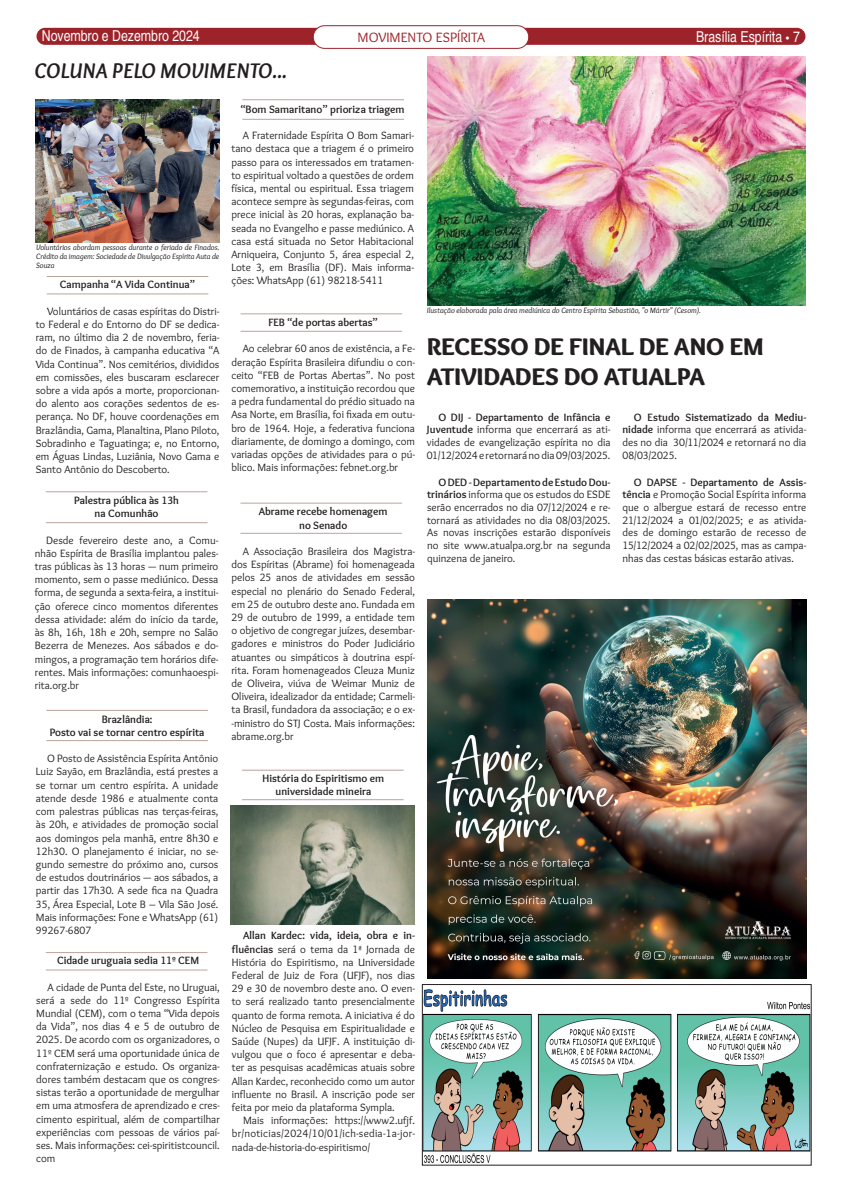
<style>
.page{position:relative;width:842px;height:1191px;background:#fff}
.page>*{position:absolute;margin:0;border:0;box-sizing:border-box;transform-origin:0 0}
.t1{font:900 25px/30px "Overlock";color:#231f20}
.t2{font:italic 700 22px "Overlock";color:#231f20}
.t3{font:condensed 15px "Helvetica";color:#fff}
.t4{font:14px "Overlock";letter-spacing:.005em;color:#9d232a}
.t5{font:11px/13.2px "Overlock";color:#231f20;text-align:justify}
.t6{font:700 11px/13.2px "Overlock";color:#231f20;text-align:center}
.t7{font:italic 8px/9px "Overlock";letter-spacing:.005em;color:#231f20;text-align:justify}
.s1{font-family:"Myriad Pro";font-weight:600}
.s2{font-weight:700}
</style>
<div class="page">
<div style="left:37px;top:28px;width:768px;height:17px;background:#9d232a;border-radius:9px"></div>
<div style="left:313px;top:26px;width:216px;height:22px;background:#fff;border-radius:11px"></div>
<div style="left:313px;top:25px;width:216px;height:24px;border:1px solid #9d232a;border-radius:11px"></div>
<img style="left:424px;top:986px;width:388px;height:179px">
<img style="left:36px;top:100px;width:184px;height:142px">
<hr style="left:47px;top:293px;width:161px;height:1px;background:#bba49b">
<hr style="left:47px;top:276px;width:161px;height:1px;background:#bba49b">
<hr style="left:46px;top:522px;width:161px;height:1px;background:#bba49b">
<hr style="left:46px;top:491px;width:161px;height:1px;background:#bba49b">
<hr style="left:46px;top:740px;width:162px;height:1px;background:#bba49b">
<hr style="left:46px;top:710px;width:162px;height:1px;background:#bba49b">
<hr style="left:242px;top:119px;width:162px;height:1px;background:#bba49b">
<hr style="left:242px;top:99px;width:162px;height:1px;background:#bba49b">
<hr style="left:46px;top:969px;width:161px;height:1px;background:#bba49b">
<hr style="left:46px;top:952px;width:161px;height:1px;background:#bba49b">
<img style="left:231px;top:805px;width:183px;height:119px">
<hr style="left:242px;top:799px;width:162px;height:1px;background:#bba49b">
<hr style="left:242px;top:769px;width:162px;height:1px;background:#bba49b">
<hr style="left:241px;top:533px;width:161px;height:1px;background:#bba49b">
<hr style="left:241px;top:502px;width:161px;height:1px;background:#bba49b">
<hr style="left:241px;top:331px;width:161px;height:1px;background:#bba49b">
<hr style="left:241px;top:313px;width:161px;height:1px;background:#bba49b">
<img style="left:427px;top:57px;width:379px;height:248px">
<div style="left:422px;top:984px;width:389px;height:181px;border:1px solid #231f20"></div>
<img style="left:427px;top:599px;width:379px;height:379px">
<h3 class="t3" style="left:42px;top:26px;width:159px">Novembro e Dezembro 2024</h3>
<p class="t4" style="left:358px;top:30px;width:129px">MOVIMENTO ESPÍRITA</p>
<h3 class="t3" style="left:696px;top:27px;width:105px">Brasília Espírita <span class="s1">•</span> 7</h3>
<h2 class="t2" style="left:34px;top:58px;width:254px">COLUNA PELO MOVIMENTO...</h2>
<p class="t7" style="left:36px;top:243px;width:184px">Voluntários abordam pessoas durante o feriado de Finados.<br>Crédito da imagem: Sociedade de Divulgação Espírita Auta de Souza</p>
<p class="t6" style="left:60px;top:278px;width:137px">Campanha “A Vida Continua”</p>
<p class="t5" style="left:36px;top:305px;width:185px;text-indent:11px">Voluntários de casas espíritas do Distri&shy;to Federal e do Entorno do DF se dedica&shy;ram, no último dia 2 de novembro, feria&shy;do de Finados, à campanha educativa “A Vida Continua”. Nos cemitérios, divididos em comissões, eles buscaram esclarecer sobre a vida após a morte, proporcionan&shy;do alento aos corações sedentos de es&shy;perança. No DF, houve coordenações em Brazlândia, Gama, Planaltina, Plano Piloto, Sobradinho e Taguatinga; e, no Entorno, em Águas Lindas, Luziânia, Novo Gama e Santo Antônio do Descoberto.</p>
<p class="t6" style="left:74px;top:494px;width:106px">Palestra pública às 13h na Comunhão</p>
<p class="t5" style="left:35px;top:533px;width:185px;text-indent:11px">Desde fevereiro deste ano, a Comu&shy;nhão Espírita de Brasília implantou pales&shy;tras públicas às 13 horas — num primeiro momento, sem o passe mediúnico. Dessa forma, de segunda a sexta-feira, a institui&shy;ção oferece cinco momentos diferentes dessa atividade: além do início da tarde, às 8h, 16h, 18h e 20h, sempre no Salão Bezerra de Menezes. Aos sábados e do&shy;mingos, a programação tem horários dife&shy;rentes. Mais informações: comunhaoespi&shy;rita.org.br</p>
<p class="t6" style="left:50px;top:712px;width:156px">Brazlândia:<br>Posto vai se tornar centro espírita</p>
<p class="t5" style="left:36px;top:752px;width:184px;text-indent:11px">O Posto de Assistência Espírita Antônio Luiz Sayão, em Brazlândia, está prestes a se tornar um centro espírita. A unidade atende desde 1986 e atualmente conta com palestras públicas nas terças-feiras, às 20h, e atividades de promoção social aos domingos pela manhã, entre 8h30 e 12h30. O planejamento é iniciar, no se&shy;gundo semestre do próximo ano, cursos de estudos doutrinários — aos sábados, a partir das 17h30. A sede fica na Quadra 35, Área Especial, Lote B – Vila São José.<br>Mais informações: Fone e WhatsApp (61)<br>99267-6807</p>
<p class="t6" style="left:57px;top:954px;width:144px">Cidade uruguaia sedia 11º CEM</p>
<p class="t5" style="left:36px;top:980px;width:185px;text-indent:11px">A cidade de Punta del Este, no Uruguai, será a sede do 11º Congresso Espírita Mundial (CEM), com o tema “Vida depois da Vida”, nos dias 4 e 5 de outubro de 2025. De acordo com os organizadores, o 11º CEM será uma oportunidade única de confraternização e estudo. Os organiza&shy;dores também destacam que os congres&shy;sistas terão a oportunidade de mergulhar em uma atmosfera de aprendizado e cres&shy;cimento espiritual, além de compartilhar experiências com pessoas de vários paí&shy;ses. Mais informações: cei-spiritistcouncil. com</p>
<p class="t6" style="left:241px;top:102px;width:166px">“Bom Samaritano” prioriza triagem</p>
<p class="t5" style="left:231px;top:129px;width:184px;text-indent:11px">A Fraternidade Espírita O Bom Samari&shy;tano destaca que a triagem é o primeiro passo para os interessados em tratamen&shy;to espiritual voltado a questões de ordem física, mental ou espiritual. Essa triagem acontece sempre às segundas-feiras, com prece inicial às 20 horas, explanação ba&shy;seada no Evangelho e passe mediúnico. A casa está situada no Setor Habitacional Arniqueira, Conjunto 5, área especial 2, Lote 3, em Brasília (DF). Mais informa&shy;ções: WhatsApp (61) 98218-5411</p>
<p class="t6" style="left:269px;top:316px;width:111px">FEB “de portas abertas”</p>
<p class="t5" style="left:231px;top:342px;width:185px;text-indent:11px">Ao celebrar 60 anos de existência, a Fe&shy;deração Espírita Brasileira difundiu o con&shy;ceito “FEB de Portas Abertas”. No post comemorativo, a instituição recordou que a pedra fundamental do prédio situado na Asa Norte, em Brasília, foi fixada em outu&shy;bro de 1964. Hoje, a federativa funciona diariamente, de domingo a domingo, com variadas opções de atividades para o pú&shy;blico. Mais informações: febnet.org.br</p>
<p class="t6" style="left:259px;top:505px;width:130px">Abrame recebe homenagem no Senado</p>
<p class="t5" style="left:231px;top:545px;width:185px;text-indent:11px">A Associação Brasileira dos Magistra&shy;dos Espíritas (Abrame) foi homenageada pelos 25 anos de atividades em sessão especial no plenário do Senado Federal, em 25 de outubro deste ano. Fundada em 29 de outubro de 1999, a entidade tem o objetivo de congregar juízes, desembar&shy;gadores e ministros do Poder Judiciário atuantes ou simpáticos à doutrina espí&shy;rita. Foram homenageados Cleuza Muniz de Oliveira, viúva de Weimar Muniz de Oliveira, idealizador da entidade; Carmeli&shy;ta Brasil, fundadora da associação; e o ex--ministro do STJ Costa. Mais informações: abrame.org.br</p>
<p class="t7" style="left:427px;top:306px;width:275px">Ilustação elaborada pala área mediúnica do Centro Espírita Sebastião, "o Mártir" (Cesom).</p>
<h1 class="t1" style="left:427px;top:331px;width:338px">RECESSO DE FINAL DE ANO EM<br>ATIVIDADES DO ATUALPA</h1>
<p class="t5" style="left:622px;top:411px;width:185px;line-height:12.7px;text-indent:11px"><span class="s2">O Estudo Sistematizado da Mediu&shy;nidade</span> informa que encerrará as ativida&shy;des no dia 30/11/2024 e retornará no dia 08/03/2025.</p>
<p class="t5" style="left:622px;top:476px;width:185px;line-height:12.7px;text-indent:11px"><span class="s2">O DAPSE - Departamento de Assis&shy;tência</span> e Promoção Social Espírita informa que o albergue estará de recesso entre 21/12/2024 a 01/02/2025; e as ativida&shy;des de domingo estarão de recesso de 15/12/2024 a 02/02/2025, mas as campa&shy;nhas das cestas básicas estarão ativas.</p>
<p class="t5" style="left:427px;top:411px;width:185px;line-height:12.7px;text-indent:11px"><span class="s2">O DIJ - Departamento de Infância e Juventude</span> informa que encerrará as ati&shy;vidades de evangelização espírita no dia 01/12/2024 e retornará no dia 09/03/2025.</p>
<p class="t5" style="left:427px;top:476px;width:185px;line-height:12.7px;text-indent:11px"><span class="s2">O DED - Departamento de Estudo Dou&shy;trinários</span> informa que os estudos do ESDE serão encerrados no dia 07/12/2024 e re&shy;tornará as atividades no dia 08/03/2025.<br>As novas inscrições estarão disponíveis no site www.atualpa.org.br na segunda quinzena de janeiro.</p>
<p class="t6" style="left:262px;top:771px;width:123px">História do Espiritismo em universidade mineira</p>
<p class="t5" style="left:232px;top:929px;width:185px;text-indent:11px"><span class="s2">Allan Kardec: vida, ideia, obra e in&shy;fluências</span> será o tema da 1ª Jornada de História do Espiritismo, na Universidade Federal de Juiz de Fora (UFJF), nos dias 29 e 30 de novembro deste ano. O even&shy;to será realizado tanto presencialmente quanto de forma remota. A iniciativa é do Núcleo de Pesquisa em Espiritualidade e Saúde (Nupes) da UFJF. A instituição di&shy;vulgou que o foco é apresentar e deba&shy;ter as pesquisas acadêmicas atuais sobre Allan Kardec, reconhecido como um autor influente no Brasil. A inscrição pode ser feita por meio da plataforma Sympla.</p>
<p class="t5" style="left:232px;top:1114px;width:185px;text-indent:11px">Mais informações: https://www2.ufjf. br/noticias/2024/10/01/ich-sedia-1a-jor&shy;nada-de-historia-do-espiritismo/</p>
</div>
